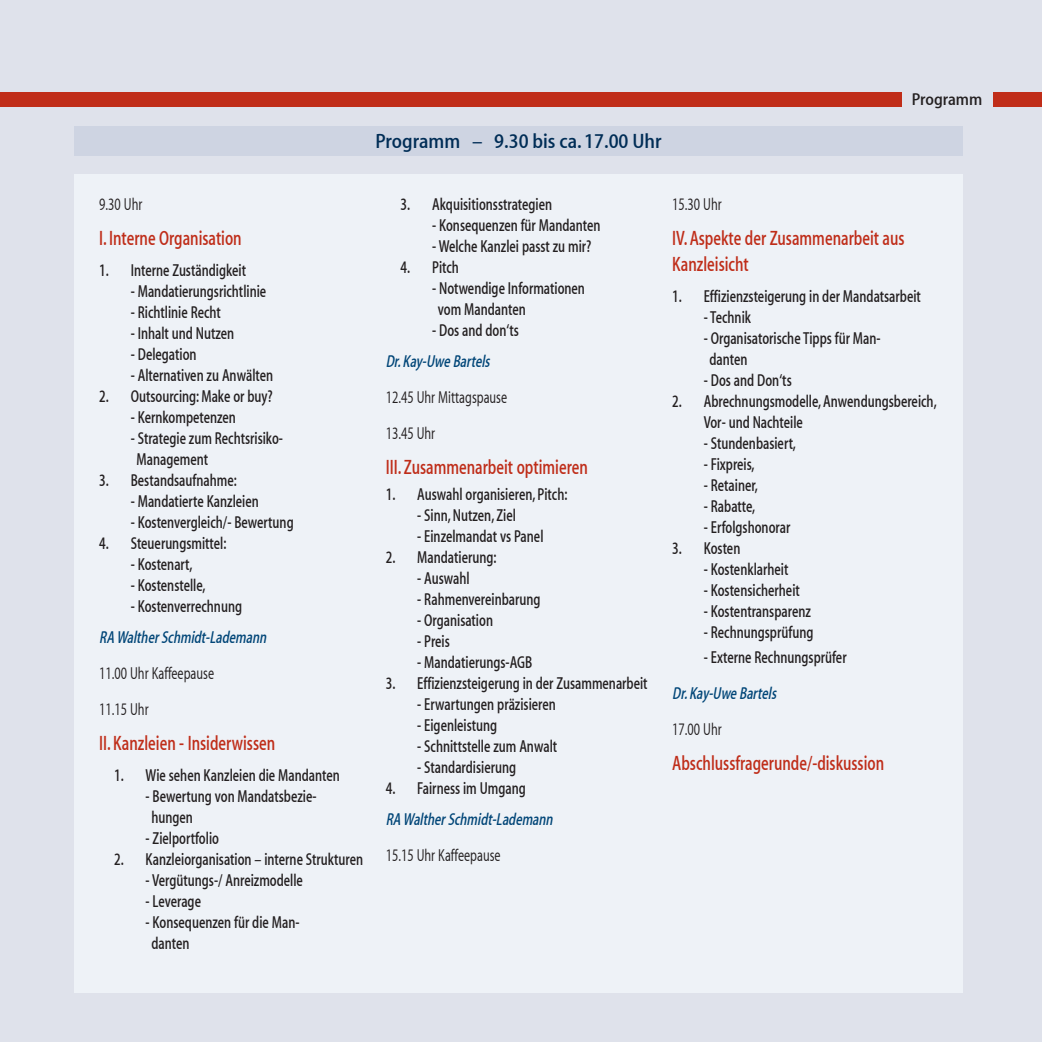
<style>
.page{position:relative;width:1042px;height:1042px;background:#dfe2eb}
.page>*{position:absolute;margin:0;border:0;box-sizing:border-box;transform-origin:0 0}
.t1{font:500 21px/25.2px "Myriad";color:#bf2d19;scale:.8 1}
.t2{font:500 21px "Myriad";color:#002d56}
.t3{font:500 17.5px/21px "Myriad";color:#231f20;scale:.8 1}
.t4{font:300 17.5px/35.9px "Myriad";color:#231f20;scale:.8 1}
.t5{font:italic 500 17.5px "Myriad";color:#004577;scale:.8 1}
.t6{font:500 17.5px "Myriad";color:#231f20}
</style>
<div class="page">
<div style="left:0;top:92px;width:1042px;height:15px;background:#c02d19"></div>
<div style="left:74px;top:126px;width:888px;height:30px;background:#ced4e2"></div>
<div style="left:902px;top:87px;width:90px;height:25px;background:#dfe2eb"></div>
<div style="left:74px;top:174px;width:888px;height:818px;background:#eef2f7"></div>
<p class="t2" style="left:375px;top:131px;width:288px">Programm – 9.30 bis ca. 17.00 Uhr</p>
<p class="t6" style="left:911px;top:91px;width:72px">Programm</p>
<p class="t4" style="left:99px;top:187px;width:55px">9.30 Uhr</p>
<p class="t1" style="left:99px;top:227px;width:180px">I. Interne Organisation</p>
<p class="t3" style="left:99px;top:261px;width:185px">1. Interne Zuständigkeit</p>
<p class="t3" style="left:131px;top:282px;width:171px">- Mandatierungsrichtlinie</p>
<p class="t3" style="left:131px;top:303px;width:114px">- Richtlinie Recht</p>
<p class="t3" style="left:131px;top:324px;width:131px">- Inhalt und Nutzen</p>
<p class="t3" style="left:131px;top:345px;width:84px">- Delegation</p>
<p class="t3" style="left:131px;top:366px;width:180px">- Alternativen zu Anwälten</p>
<p class="t3" style="left:99px;top:387px;width:218px">2. Outsourcing: Make or buy?</p>
<p class="t3" style="left:131px;top:408px;width:133px">- Kernkompetenzen</p>
<p class="t3" style="left:136px;top:429px;width:185px;text-indent:-6px">- Strategie zum Rechtsrisiko-<br>Management</p>
<p class="t3" style="left:99px;top:471px;width:174px">3. Bestandsaufnahme:</p>
<p class="t3" style="left:131px;top:492px;width:162px">- Mandatierte Kanzleien</p>
<p class="t3" style="left:131px;top:513px;width:205px">- Kostenvergleich/- Bewertung</p>
<p class="t3" style="left:99px;top:534px;width:161px">4. Steuerungsmittel:</p>
<p class="t3" style="left:131px;top:555px;width:79px">- Kostenart,</p>
<p class="t3" style="left:131px;top:576px;width:95px">- Kostenstelle,</p>
<p class="t3" style="left:131px;top:597px;width:141px">- Kostenverrechnung</p>
<p class="t5" style="left:99px;top:629px;width:214px">RA WaltherSchmidt-Lademann</p>
<p class="t4" style="left:99px;top:656px;width:145px">11.00 Uhr Kaffeepause<br>11.15 Uhr</p>
<p class="t1" style="left:99px;top:731px;width:222px">II. Kanzleien - Insiderwissen</p>
<p class="t3" style="left:114px;top:765px;width:284px">1. Wie sehen Kanzleien die Mandanten</p>
<p class="t3" style="left:151px;top:786px;width:208px;text-indent:-6px">- Bewertung von Mandatsbezie&shy;hungen</p>
<p class="t3" style="left:146px;top:828px;width:93px">- Zielportfolio</p>
<p class="t3" style="left:114px;top:849px;width:313px">2. Kanzleiorganisation – interne Strukturen</p>
<p class="t3" style="left:146px;top:870px;width:198px">- Vergütungs-/ Anreizmodelle</p>
<p class="t3" style="left:146px;top:891px;width:71px">- Leverage</p>
<p class="t3" style="left:151px;top:912px;width:187px;text-indent:-6px">- Konsequenzen für die Man&shy;danten</p>
<p class="t3" style="left:401px;top:195px;width:191px">3. Akquisitionsstrategien</p>
<p class="t3" style="left:432px;top:216px;width:212px">- Konsequenzen für Mandanten</p>
<p class="t3" style="left:432px;top:237px;width:201px">- Welche Kanzlei passt zu mir?</p>
<p class="t3" style="left:401px;top:258px;width:74px">4. Pitch</p>
<p class="t3" style="left:438px;top:279px;width:185px;text-indent:-6px">- Notwendige Informationen vom Mandanten</p>
<p class="t3" style="left:432px;top:321px;width:110px">- Dos and don‘ts</p>
<p class="t5" style="left:386px;top:353px;width:136px">Dr.Kay-Uwe Bartels</p>
<p class="t4" style="left:386px;top:380px;width:153px">12.45 Uhr Mittagspause<br>13.45 Uhr</p>
<p class="t1" style="left:386px;top:455px;width:254px">III. Zusammenarbeit optimieren</p>
<p class="t3" style="left:386px;top:484px;width:229px">1. Auswahl organisieren, Pitch:</p>
<p class="t3" style="left:417px;top:505px;width:125px">- Sinn, Nutzen, Ziel</p>
<p class="t3" style="left:417px;top:526px;width:159px">- Einzelmandat vs Panel</p>
<p class="t3" style="left:386px;top:547px;width:140px">2. Mandatierung:</p>
<p class="t3" style="left:417px;top:568px;width:67px">- Auswahl</p>
<p class="t3" style="left:417px;top:589px;width:156px">- Rahmenvereinbarung</p>
<p class="t3" style="left:417px;top:610px;width:96px">- Organisation</p>
<p class="t3" style="left:417px;top:631px;width:42px">- Preis</p>
<p class="t3" style="left:417px;top:652px;width:145px">- Mandatierungs-AGB</p>
<p class="t3" style="left:386px;top:673px;width:329px">3. Effizienzsteigerung in der Zusammenarbeit</p>
<p class="t3" style="left:417px;top:694px;width:175px">- Erwartungen präzisieren</p>
<p class="t3" style="left:417px;top:715px;width:102px">- Eigenleistung</p>
<p class="t3" style="left:417px;top:736px;width:176px">- Schnittstelle zum Anwalt</p>
<p class="t3" style="left:417px;top:757px;width:125px">- Standardisierung</p>
<p class="t3" style="left:386px;top:778px;width:177px">4. Fairness im Umgang</p>
<p class="t5" style="left:386px;top:810px;width:214px">RA WaltherSchmidt-Lademann</p>
<p class="t4" style="left:386px;top:838px;width:145px">15.15 Uhr Kaffeepause</p>
<p class="t4" style="left:672px;top:187px;width:63px">15.30 Uhr</p>
<p class="t1" style="left:672px;top:227px;width:292px">IV. Aspekte der Zusammenarbeit aus<br>Kanzleisicht</p>
<p class="t3" style="left:672px;top:286px;width:312px">1. Effizienzsteigerung in der Mandatsarbeit</p>
<p class="t3" style="left:704px;top:307px;width:61px">- Technik</p>
<p class="t3" style="left:709px;top:328px;width:215px;text-indent:-6px">- Organisatorische Tipps für Man&shy;danten</p>
<p class="t3" style="left:704px;top:370px;width:111px">- Dos and Don‘ts</p>
<p class="t3" style="left:704px;top:391px;width:293px;text-indent:-32px">2. Abrechnungsmodelle, Anwendungsbereich,<br>Vor- und Nachteile</p>
<p class="t3" style="left:704px;top:433px;width:117px">- Stundenbasiert,</p>
<p class="t3" style="left:704px;top:454px;width:65px">- Fixpreis,</p>
<p class="t3" style="left:704px;top:475px;width:69px">- Retainer,</p>
<p class="t3" style="left:704px;top:496px;width:66px">- Rabatte,</p>
<p class="t3" style="left:704px;top:517px;width:110px">- Erfolgshonorar</p>
<p class="t3" style="left:672px;top:538px;width:87px">3. Kosten</p>
<p class="t3" style="left:704px;top:559px;width:107px">- Kostenklarheit</p>
<p class="t3" style="left:704px;top:580px;width:122px">- Kostensicherheit</p>
<p class="t3" style="left:704px;top:601px;width:135px">- Kostentransparenz</p>
<p class="t3" style="left:704px;top:622px;width:139px">- Rechnungsprüfung</p>
<p class="t3" style="left:704px;top:647px;width:180px">- Externe Rechnungsprüfer</p>
<p class="t5" style="left:672px;top:684px;width:136px">Dr.Kay-Uwe Bartels</p>
<p class="t4" style="left:672px;top:711px;width:63px">17.00 Uhr</p>
<p class="t1" style="left:672px;top:751px;width:266px">Abschlussfragerunde/-diskussion</p>
</div>
